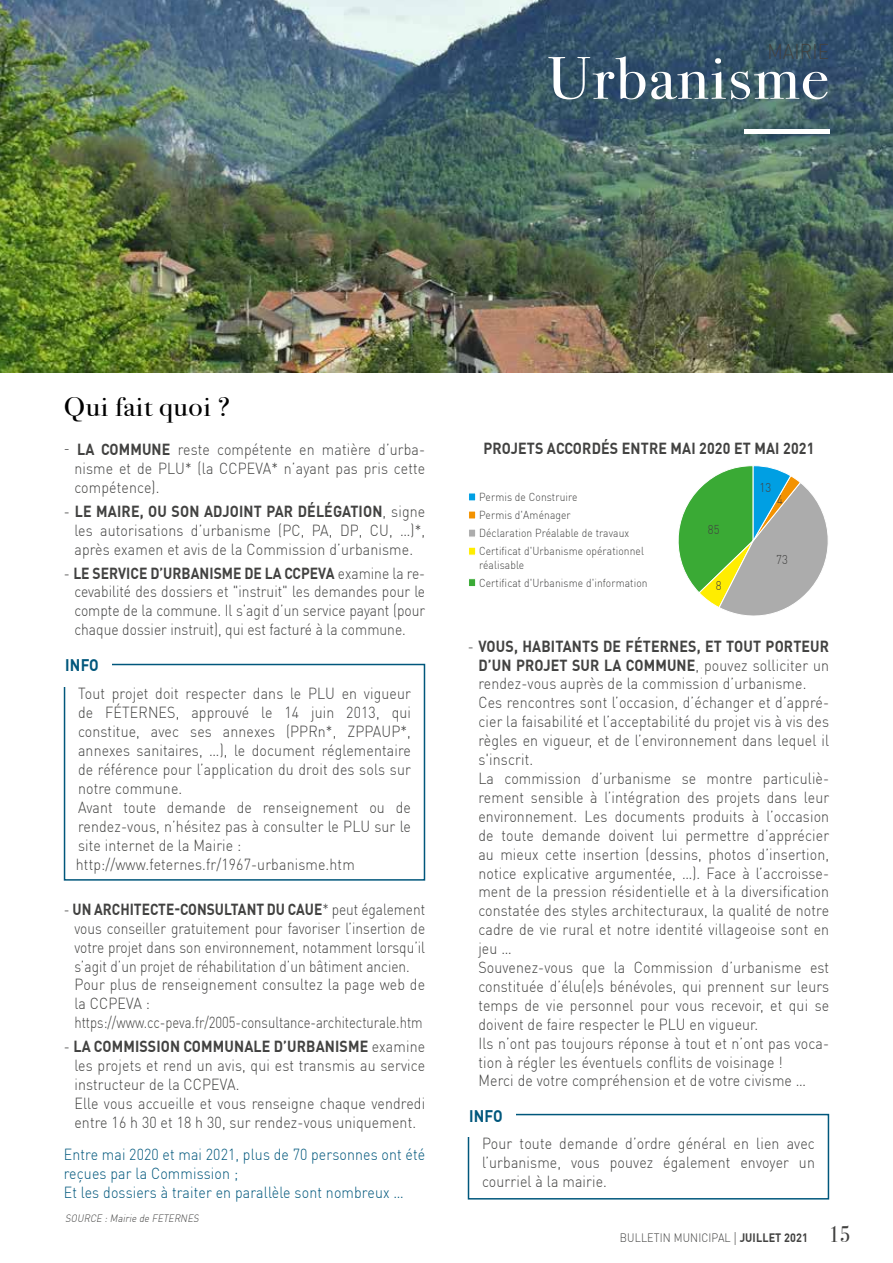
<style>
.page{position:relative;width:893px;height:1263px;background:#fff}
.page>*{position:absolute;margin:0;border:0;box-sizing:border-box;transform-origin:0 0}
.t1{font:60px "Bodoni Svty Two ITCTT";letter-spacing:.02em;color:#fff;scale:1.1 1}
.t2{font:27px "Bodoni Svty Two ITCTT";letter-spacing:.02em;color:#000;scale:1.1 1}
.t3{font:300 21px "DIN Pro";letter-spacing:.01em;color:#424241;scale:.9 1}
.t4{font:700 16.5px "DIN Pro";letter-spacing:.01em;color:#00577c;scale:.9 1}
.t5{font:300 15.75px/18.9px "DIN Pro";letter-spacing:.01em;color:#424241;text-align:justify;scale:.9 1}
.t6{font:300 15.75px/18.9px "DIN Pro";letter-spacing:.01em;color:#424241;scale:.87 1}
.t7{font:300 15.75px/18.9px "DIN Pro";letter-spacing:.01em;color:#00577c;scale:.9 1}
.t8{font:700 15.75px "DIN Pro";letter-spacing:.01em;color:#424241;scale:.9 1}
.t9{font:300 12.6px "DIN Pro";color:#424241;scale:.9 1}
.t10{font:300 12px "DIN Pro";letter-spacing:.01em;color:#424241;scale:.9 1}
.t11{font:300 11.4px/13.4px "DIN Pro";letter-spacing:.01em;color:#424241;scale:.9 1}
.t12{font:italic 300 10.5px "DIN Pro";color:#424241;scale:.9 1}
.s1{font-weight:700}
.s2{color:#009fe3}
.s3{color:#f39200}
.s4{color:#acacac}
.s5{color:#ffed00}
.s6{color:#3aaa35}
.s7{font-size:18px}
.s8{font-family:"Bodoni Svty Two ITCTT";font-weight:400;font-size:22.5px}
</style>
<div class="page">
<img style="left:0;top:0;width:893px;height:372px">
<hr style="left:744px;top:130px;width:85px;height:4px;background:#fff">
<div style="left:64px;top:664px;width:361px;height:217px;border:2px solid #00577c"></div>
<div style="left:58px;top:659px;width:54px;height:28px;background:#fff"></div>
<div style="left:468px;top:1114px;width:361px;height:85px;border:2px solid #00577c"></div>
<div style="left:462px;top:1109px;width:54px;height:28px;background:#fff"></div>
<svg style="left:678px;top:465px;width:150px;height:151px"></svg>
<h3 class="t3" style="left:767px;top:38px;width:70px">MAIRIE</h3>
<h1 class="t1" style="left:547px;top:29px;width:258px">Urbanisme</h1>
<h2 class="t2" style="left:64px;top:385px;width:153px">Qui fait quoi ?</h2>
<p class="t5" style="left:74px;top:440px;width:391px;text-indent:-11px">- <span class="s1">LA COMMUNE</span> reste compétente en matière d’urba&shy;nisme et de PLU* (la CCPEVA* n’ayant pas pris cette compétence).</p>
<p class="t5" style="left:74px;top:501px;width:391px;text-indent:-11px">- <span class="s1">LE MAIRE, OU SON ADJOINT PAR DÉLÉGATION</span>, signe les autorisations d’urbanisme (PC, PA, DP, CU, …)*, après examen et avis de la Commission d’urbanisme.</p>
<p class="t5" style="left:74px;top:563px;width:391px;text-indent:-11px">- <span class="s1">LE SERVICE D’URBANISME DE LA CCPEVA</span> examine la re&shy;cevabilité des dossiers et "instruit" les demandes pour le compte de la commune. Il s’agit d’un service payant (pour chaque dossier instruit), qui est facturé à la commune.</p>
<p class="t4" style="left:65px;top:655px;width:39px">INFO</p>
<p class="t5" style="left:76px;top:684px;width:374px;text-align:left">Tout projet doit respecter dans le PLU en vigueur de FÉTERNES, approuvé le 14 juin 2013, qui constitue, avec ses annexes (PPRn*, ZPPAUP*, annexes sanitaires, …), le document réglementaire de référence pour l’application du droit des sols sur notre commune.<br>Avant toute demande de renseignement ou de rendez-vous, n’hésitez pas à consulter le PLU sur le site internet de la Mairie : http://www.feternes.fr/1967-urbanisme.htm</p>
<p class="t6" style="left:74px;top:899px;width:405px;text-indent:-11px">- <span class="s1">UN ARCHITECTE-CONSULTANT DU CAUE</span>* peut également vous conseiller gratuitement pour favoriser l’insertion de votre projet dans son environnement, notamment lorsqu’il s’agit d’un projet de réhabilitation d’un bâtiment ancien.<br>Pour plus de renseignement consultez la page web de la CCPEVA : https://www.cc-peva.fr/2005-consultance-architecturale.htm</p>
<p class="t5" style="left:74px;top:1037px;width:391px;text-align:left;text-indent:-11px">- <span class="s1">LA COMMISSION COMMUNALE D’URBANISME</span> examine les projets et rend un avis, qui est transmis au service instructeur de la CCPEVA.<br>Elle vous accueille et vous renseigne chaque vendredi entre 16 h 30 et 18 h 30, sur rendez-vous uniquement.</p>
<p class="t7" style="left:64px;top:1145px;width:403px">Entre mai 2020 et mai 2021, plus de 70 personnes ont été reçues par la Commission ;<br>Et les dossiers à traiter en parallèle sont nombreux …</p>
<p class="t12" style="left:65px;top:1212px;width:152px">SOURCE :Mairie de FETERNES</p>
<p class="t8" style="left:483px;top:438px;width:369px">PROJETS ACCORDÉS ENTRE MAI 2020 ET MAI 2021</p>
<p class="t11" style="left:468px;top:490px;width:123px"><span class="s2">■</span> Permis de Construire</p>
<p class="t11" style="left:468px;top:508px;width:116px"><span class="s3">■</span> Permis d'Aménager</p>
<p class="t11" style="left:468px;top:526px;width:180px"><span class="s4">■</span> Déclaration Préalable de travaux</p>
<p class="t11" style="left:479px;top:544px;width:185px;text-indent:-11px"><span class="s5">■</span> Certificat d'Urbanisme opérationnel réalisable</p>
<p class="t11" style="left:468px;top:576px;width:201px"><span class="s6">■</span> Certificat d'Urbanisme d'information</p>
<p class="t9" style="left:708px;top:521px;width:15px">85</p>
<p class="t9" style="left:716px;top:578px;width:8px">8</p>
<p class="t9" style="left:759px;top:479px;width:15px">13</p>
<p class="t9" style="left:777px;top:491px;width:8px">4</p>
<p class="t9" style="left:776px;top:551px;width:15px">73</p>
<p class="t5" style="left:478px;top:636px;width:391px;text-align:left;text-indent:-11px">- <span class="s1">VOUS, HABITANTS DE FÉTERNES, ET TOUT PORTEUR D’UN PROJET SUR LA COMMUNE</span>, pouvez solliciter un rendez-vous auprès de la commission d’urbanisme.<br>Ces rencontres sont l’occasion, d’échanger et d’appré&shy;cier la faisabilité et l’acceptabilité du projet vis à vis des règles en vigueur, et de l’environnement dans lequel il s'inscrit.<br>La commission d’urbanisme se montre particuliè&shy;rement sensible à l’intégration des projets dans leur environnement. Les documents produits à l’occasion de toute demande doivent lui permettre d’apprécier au mieux cette insertion (dessins, photos d’insertion, notice explicative argumentée, …). Face à l’accroisse&shy;ment de la pression résidentielle et à la diversification constatée des styles architecturaux, la qualité de notre cadre de vie rural et notre identité villageoise sont en jeu …<br>Souvenez-vous que la Commission d’urbanisme est constituée d’élu(e)s bénévoles, qui prennent sur leurs temps de vie personnel pour vous recevoir, et qui se doivent de faire respecter le PLU en vigueur.<br>Ils n’ont pas toujours réponse à tout et n’ont pas voca&shy;tion à régler les éventuels conflits de voisinage !<br>Merci de votre compréhension et de votre civisme …</p>
<p class="t4" style="left:469px;top:1105px;width:39px">INFO</p>
<p class="t5" style="left:482px;top:1134px;width:371px">Pour toute demande d’ordre général en lien avec l’urbanisme, vous pouvez également envoyer un courriel à la mairie.</p>
<p class="t10" style="left:620px;top:1230px;width:258px">BULLETIN MUNICIPAL <span class="s7">I</span> <span class="s1">JUILLET 2021</span> <span class="s8">15</span></p>
</div>
